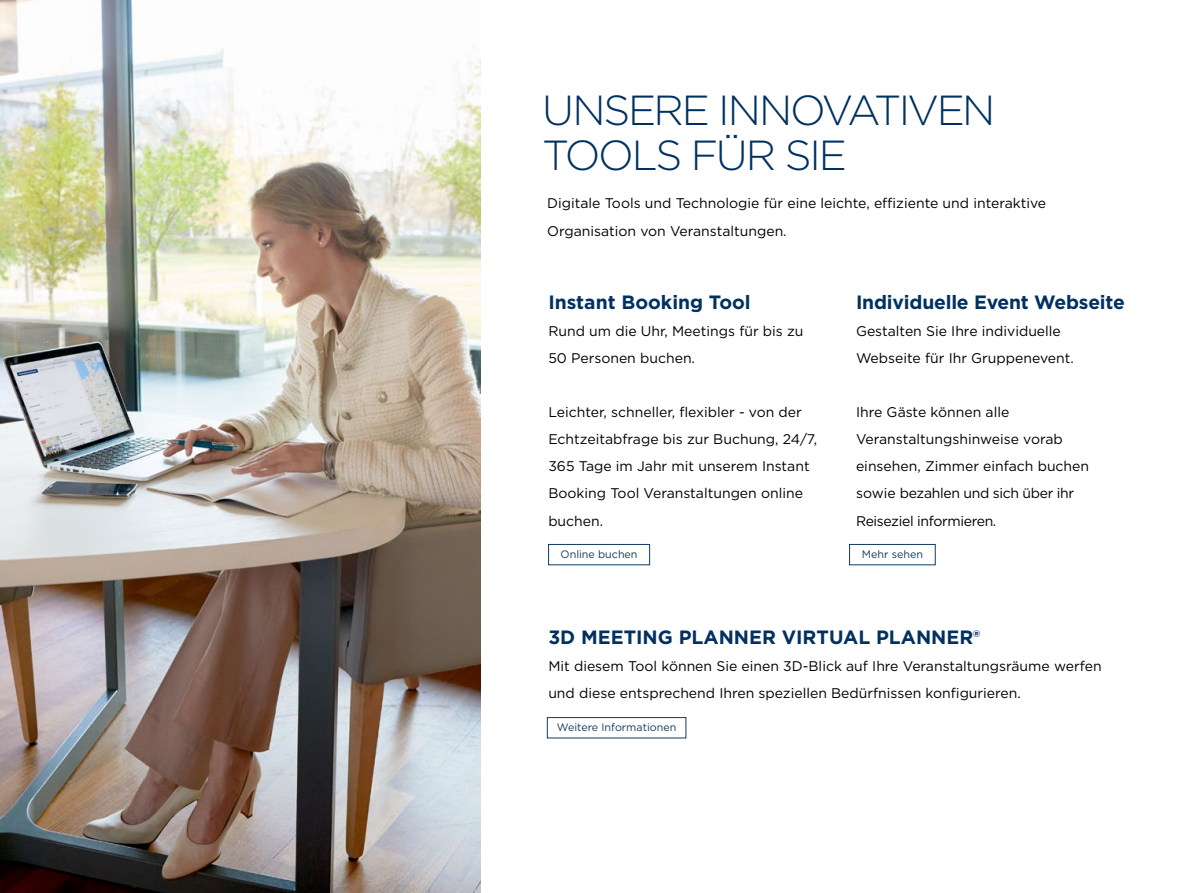
<style>
.page{position:relative;width:1191px;height:893px;background:#fff}
.page>*{position:absolute;margin:0;border:0;box-sizing:border-box;transform-origin:0 0}
.t1{font:300 42px/44.6px "Gotham";letter-spacing:-.055em;color:#003160}
.t2{font:700 19.25px "Gotham";color:#003160}
.t3{font:14px/27.1px "Gotham";color:#000}
.t4{font:10.67px "Gotham";color:#123b61}
</style>
<div class="page">
<img style="left:0;top:0;width:480px;height:893px">
<div style="left:548px;top:544px;width:102px;height:21px;border:1px solid #123b61"></div>
<div style="left:547px;top:717px;width:139px;height:21px;border:1px solid #123b61"></div>
<div style="left:849px;top:544px;width:86px;height:21px;border:1px solid #123b61"></div>
<h1 class="t1" style="left:542px;top:87px;width:455px">UNSERE INNOVATIVEN<br>TOOLS FÜR SIE</h1>
<p class="t3" style="left:547px;top:189px;width:500px;line-height:28px">Digitale Tools und Technologie für eine leichte, effiziente und interaktive<br>Organisation von Veranstaltungen.</p>
<h2 class="t2" style="left:548px;top:289px;width:204px">Instant Booking Tool</h2>
<p class="t3" style="left:548px;top:317px;width:257px">Rund um die Uhr, Meetings für bis zu<br>50 Personen buchen.</p>
<p class="t3" style="left:548px;top:398px;width:270px">Leichter, schneller, flexibler - von der<br>Echtzeitabfrage bis zur Buchung, 24/7,<br>365 Tage im Jahr mit unserem Instant<br>Booking Tool Veranstaltungen online buchen.</p>
<p class="t4" style="left:560px;top:548px;width:78px">Online buchen</p>
<h2 class="t2" style="left:856px;top:289px;width:270px">Individuelle Event Webseite</h2>
<p class="t3" style="left:856px;top:317px;width:219px">Gestalten Sie Ihre individuelle<br>Webseite für Ihr Gruppenevent.</p>
<p class="t3" style="left:856px;top:398px;width:235px">Ihre Gäste können alle<br>Veranstaltungshinweise vorab einsehen, Zimmer einfach buchen sowie bezahlen und sich über ihr<br>Reiseziel informieren.</p>
<p class="t4" style="left:862px;top:548px;width:63px">Mehr sehen</p>
<h2 class="t2" style="left:548px;top:624px;width:433px">3D MEETING PLANNER VIRTUAL PLANNER®</h2>
<p class="t3" style="left:548px;top:652px;width:555px">Mit diesem Tool können Sie einen 3D-Blick auf Ihre Veranstaltungsräume werfen und diese entsprechend Ihren speziellen Bedürfnissen konfigurieren.</p>
<p class="t4" style="left:557px;top:721px;width:121px">Weitere Informationen</p>
</div>
